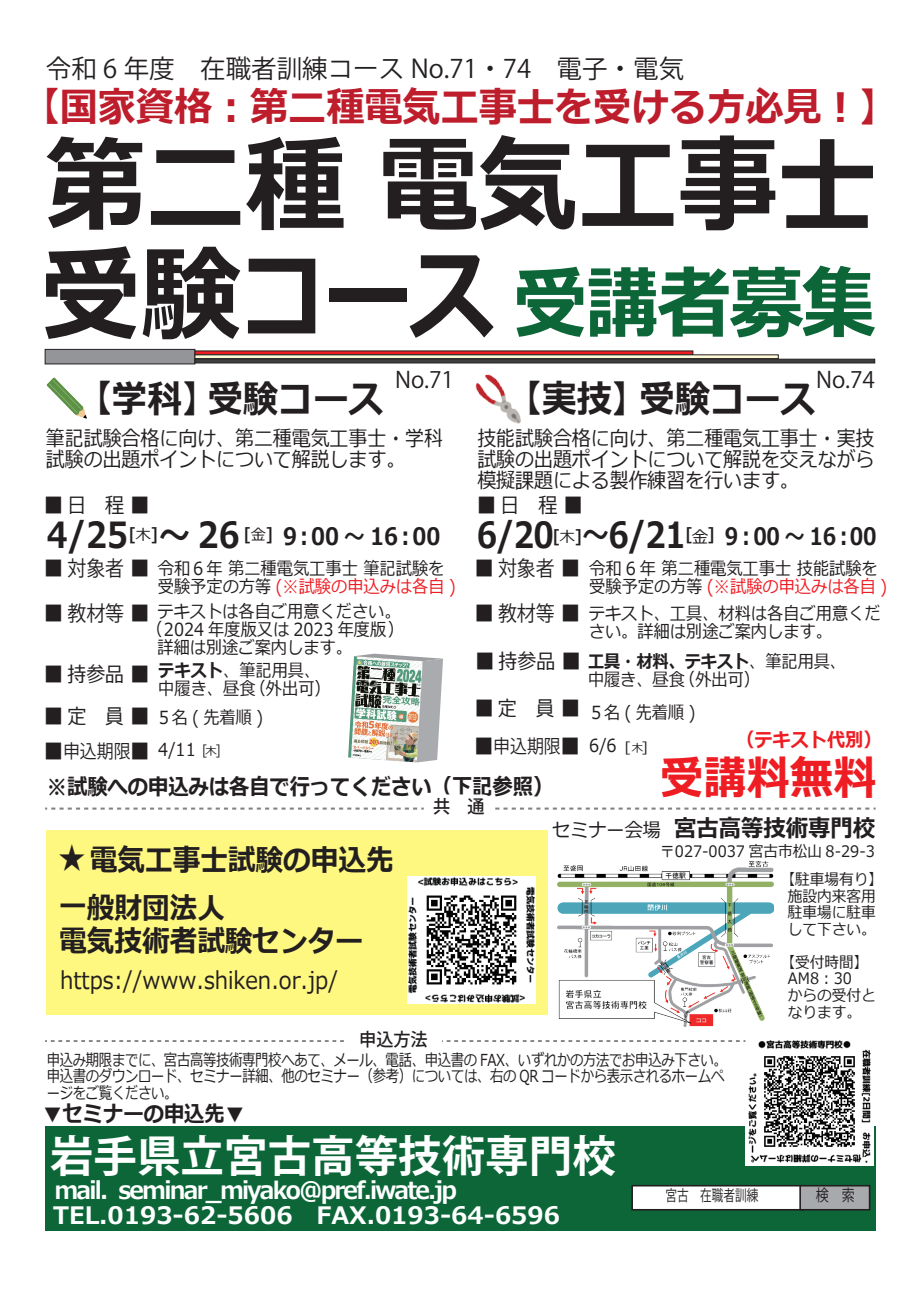
<style>
.page{position:relative;width:919px;height:1289px;background:#fff}
.page>*{position:absolute;margin:0;border:0;box-sizing:border-box;transform-origin:0 0}
.t1{font:700 105px "Meiryo";color:#231f20;scale:.95 1}
.t2{font:700 79.5px "Meiryo";letter-spacing:-.025em;color:#0c6638;scale:.93 1}
.t3{font:700 46.5px "Meiryo";color:#ee1d23;scale:.93 1}
.t4{font:700 43.5px "Koz Go Pro";color:#fff}
.t5{font:700 40.5px "Meiryo";color:#be1d2c;scale:.94 1}
.t6{font:700 38.25px "Meiryo";color:#231f20;scale:.92 1}
.t7{font:700 36px "Meiryo";letter-spacing:-.01em;color:#231f20;scale:.84 1}
.t8{font:700 36px "Meiryo";letter-spacing:-.01em;color:#231f20;scale:.86 1}
.t9{font:700 30px/33px "Meiryo";color:#231f20;scale:.92 1}
.t10{font:30px "Koz Go Pro";color:#231f20;scale:.9 1}
.t11{font:25.5px "Koz Go Pro";color:#231f20}
.t12{font:700 24px "Meiryo";letter-spacing:-.075em;color:#fff}
.t13{font:700 24px "Meiryo";color:#fff}
.t14{font:24px "Meiryo";color:#231f20;scale:.9 1}
.t15{font:700 24px "Meiryo";color:#231f20;scale:.83 1}
.t16{font:700 24px "Meiryo";color:#231f20;scale:.86 1}
.t17{font:700 24px "Meiryo";color:#231f20;scale:.93 1}
.t18{font:700 22.5px "Meiryo";color:#231f20;scale:.9 1}
.t19{font:22.5px "Koz Go Pro";color:#231f20}
.t20{font:21px/21px "Meiryo";color:#231f20;scale:.9 1}
.t21{font:21px "Koz Go Pr 6 N";color:#231f20;scale:.9 1}
.t22{font:700 19.5px "Meiryo";color:#ee1d23;scale:.93 1}
.t23{font:19.5px "Meiryo";color:#231f20;scale:.93 1}
.t24{font:18.75px "Koz Go Pr 6 N";color:#231f20;scale:.9 1}
.t25{font:18px/18px "Meiryo";color:#231f20;scale:.9 1}
.t26{font:500 18px "Koz Go Pr 6 N";color:#231f20;scale:.95 1}
.t27{font:16.5px/16.5px "Meiryo";letter-spacing:-.025em;color:#231f20;scale:.81 1}
.t28{font:700 16.5px "Meiryo";color:#231f20;scale:.9 1}
.t29{font:16.05px "Koz Go Pro";color:#231f20;scale:.81 1}
.t30{font:15.75px/16.5px "Meiryo";color:#231f20;text-align:center;scale:.93 1}
.t31{font:15.45px "Koz Go Pro";color:#231f20;scale:.76 1}
.t32{font:15px "Meiryo";color:#231f20}
.t33{font:11.25px "Meiryo";color:#231f20}
.s1{font-size:105px;color:#231f20}
.s2{font-size:100.5px;color:#231f20}
.s3{font-family:"Koz Go Pr 6 N"}
.s4{font-size:31.5px}
.s5{font-weight:400;font-size:16.5px}
.s6{color:#ee1d23}
.s7{font-weight:700}
.s8{font-size:13.5px}
.s9{font-size:21px}
</style>
<div class="page">
<div style="left:45px;top:349px;width:150px;height:15px;background:#939598;border:1px solid #231f20"></div>
<svg style="left:194px;top:350px;width:499px;height:4px;background:#bb3338"></svg>
<svg style="left:194px;top:354px;width:584px;height:5px;background:#a19b87"></svg>
<div style="left:194px;top:359px;width:681px;height:4px;background:#363334;border:1px solid #231f20"></div>
<div style="left:46px;top:830px;width:501px;height:184px;background:#fff880"></div>
<div style="left:45px;top:1126px;width:830px;height:104px;background:#0c6638"></div>
<img style="left:745px;top:1040px;width:128px;height:124px">
<img style="left:408px;top:876px;width:127px;height:127px">
<img style="left:45px;top:377px;width:42px;height:42px">
<img style="left:475px;top:374px;width:46px;height:50px">
<img style="left:557px;top:860px;width:216px;height:166px">
<svg style="left:45px;top:807px;width:830px;height:2px"></svg>
<div style="left:424px;top:795px;width:69px;height:24px;background:#fff;border-radius:11px"></div>
<div style="left:424px;top:794px;width:70px;height:26px;border:2px solid #fff;border-radius:11px"></div>
<svg style="left:45px;top:1027px;width:700px;height:21px"></svg>
<div style="left:631px;top:1184px;width:173px;height:26px;background:#fff;border:2px solid #231f20"></div>
<div style="left:799px;top:1184px;width:71px;height:26px;background:#a8a9ad;border:2px solid #231f20"></div>
<img style="left:348px;top:653px;width:95px;height:109px">
<h3 class="t11" style="left:46px;top:52px;width:639px">令和 6 年度　在職者訓練コース No.71・74　電子・電気</h3>
<h3 class="t5" style="left:22px;top:79px;width:933px">【国家資格：第二種電気工事士を受ける方必見！】</h3>
<h1 class="t1" style="left:46px;top:113px;width:876px">第二種 電気工事士</h1>
<h2 class="t2" style="left:41px;top:248px;width:899px"><span class="s1">受験</span><span class="s2">コース</span>受講者募集</h2>
<p class="t19" style="left:395px;top:365px;width:60px">No.71</p>
<p class="t19" style="left:816px;top:365px;width:60px">No.74</p>
<h3 class="t6" style="left:77px;top:372px;width:335px">【学科】受験コース</h3>
<h3 class="t6" style="left:506px;top:372px;width:337px">【実技】受験コース</h3>
<p class="t20" style="left:46px;top:429px;width:443px">筆記試験合格に向け、第二種電気工事士・学科試験の出題ポイントについて解説します。</p>
<p class="t20" style="left:44px;top:496px;width:119px"><span class="s3">■</span> 日　程 <span class="s3">■</span></p>
<p class="t20" style="left:477px;top:429px;width:442px;text-align:justify">技能試験合格に向け、第二種電気工事士・実技試験の出題ポイントについて解説を交えながら模擬課題による製作練習を行います。</p>
<p class="t20" style="left:477px;top:496px;width:119px"><span class="s3">■</span> 日　程 <span class="s3">■</span></p>
<h3 class="t8" style="left:47px;top:509px;width:226px">4/25　～ 26</h3>
<p class="t32" style="left:251px;top:524px;width:16px">金</p>
<h3 class="t7" style="left:476px;top:509px;width:128px">6/20　<sup>[　]</sup></h3>
<h3 class="t7" style="left:559px;top:509px;width:186px"><sup>木</sup><span class="s4">～</span>6/21<sup>[　]</sup></h3>
<h3 class="t16" style="left:283px;top:519px;width:184px">9：00 ～ 16：00</h3>
<h3 class="t15" style="left:691px;top:519px;width:224px"><span class="s5">金</span> 9：00 ～ 16：00</h3>
<p class="t28" style="left:129px;top:523px;width:34px">[　]</p>
<p class="t32" style="left:136px;top:524px;width:16px">木</p>
<p class="t28" style="left:244px;top:523px;width:34px">[　]</p>
<p class="t21" style="left:44px;top:556px;width:119px">■ 対象者 ■</p>
<p class="t21" style="left:474px;top:556px;width:119px">■ 対象者 ■</p>
<p class="t21" style="left:44px;top:601px;width:119px">■ 教材等 ■</p>
<p class="t21" style="left:474px;top:601px;width:119px">■ 教材等 ■</p>
<p class="t25" style="left:158px;top:560px;width:332px">令和６年 第二種電気工事士 筆記試験を受験予定の方等 <span class="s6">(※試験の申込みは各自 )</span></p>
<p class="t25" style="left:589px;top:560px;width:332px">令和 6 年 第二種電気工事士 技能試験を受験予定の方等 <span class="s6">(※試験の申込みは各自 )</span></p>
<p class="t25" style="left:157px;top:603px;width:271px">テキストは各自ご用意ください。</p>
<p class="t25" style="left:146px;top:621px;width:288px">（2024 年度版又は 2023 年度版）</p>
<p class="t25" style="left:157px;top:639px;width:218px">詳細は別途ご案内します。</p>
<p class="t25" style="left:589px;top:605px;width:326px">テキスト、工具、材料は各自ご用意ください。詳細は別途ご案内します。</p>
<p class="t20" style="left:475px;top:652px;width:119px"><span class="s3">■</span> 持参品 <span class="s3">■</span></p>
<p class="t25" style="left:158px;top:662px;width:193px"><span class="s7">テキスト</span>、筆記用具、中履き、昼食（外出可）</p>
<p class="t25" style="left:588px;top:653px;width:288px"><span class="s7">工具・材料、テキスト</span>、筆記用具、中履き、昼食（外出可）</p>
<p class="t25" style="left:156px;top:701px;width:121px;line-height:32.7px">５名 ( 先着順 )<br>4/11<span class="s8">　[ ]</span></p>
<p class="t20" style="left:44px;top:664px;width:119px"><span class="s3">■</span> 持参品 <span class="s3">■</span></p>
<p class="t20" style="left:44px;top:707px;width:119px"><span class="s3">■</span> 定　員 <span class="s3">■</span></p>
<p class="t20" style="left:474px;top:699px;width:119px"><span class="s3">■</span> 定　員 <span class="s3">■</span></p>
<p class="t25" style="left:588px;top:704px;width:121px">５名 ( 先着順 )</p>
<p class="t22" style="left:736px;top:726px;width:158px">（テキスト代別）</p>
<p class="t24" style="left:44px;top:740px;width:118px"><span class="s9">■</span>申込期限<span class="s9">■</span></p>
<p class="t24" style="left:474px;top:735px;width:119px"><span class="s9">■</span>申込期限<span class="s9">■</span></p>
<p class="t25" style="left:589px;top:737px;width:67px">6/6 <span class="s8">[ ]</span></p>
<p class="t33" style="left:194px;top:742px;width:24px">　木</p>
<p class="t33" style="left:631px;top:740px;width:13px">木</p>
<h3 class="t3" style="left:660px;top:746px;width:234px">受講料無料</h3>
<p class="t18" style="left:47px;top:771px;width:564px">※試験への申込みは各自で行ってください（下記参照）</p>
<p class="t26" style="left:433px;top:795px;width:55px">共　通</p>
<h3 class="t10" style="left:58px;top:838px;width:31px">★</h3>
<h3 class="t9" style="left:90px;top:845px;width:331px">電気工事士試験の申込先</h3>
<h3 class="t9" style="left:59px;top:893px;width:331px">一般財団法人<br>電気技術者試験センター</h3>
<h3 class="t14" style="left:60px;top:963px;width:310px">https://www.shiken.or.jp/</h3>
<p class="t26" style="left:359px;top:1028px;width:74px">申込方法</p>
<h3 class="t17" style="left:674px;top:811px;width:217px">宮古高等技術専門校</h3>
<p class="t30" style="left:780px;top:872px;width:112px">【駐車場有り】施設内来客用駐車場に駐車して下さい。</p>
<p class="t30" style="left:788px;top:954px;width:96px;text-align:left;text-indent:-7px">【受付時間】<br>AM8：30<br>からの受付となります。</p>
<p class="t23" style="left:552px;top:816px;width:119px">セミナー会場</p>
<p class="t30" style="left:660px;top:844px;width:232px">〒027-0037 宮古市松山 8-29-3</p>
<p class="t27" style="left:47px;top:1052px;width:841px">申込み期限までに、宮古高等技術専門校へあて、メール、電話、申込書の FAX、いずれかの方法でお申込み下さい。申込書のダウンロード、セミナー詳細、他のセミナー（参考）については、右の QR コードから表示されるホームページをご覧ください。</p>
<p class="t18" style="left:42px;top:1098px;width:226px">▼セミナーの申込先▼</p>
<h3 class="t4" style="left:50px;top:1127px;width:567px">岩手県立宮古高等技術専門校</h3>
<h3 class="t13" style="left:53px;top:1198px;width:508px">TEL.0193-62-5606 FAX.0193-64-6596</h3>
<h3 class="t12" style="left:54px;top:1173px;width:404px">mail. seminar_miyako@pref.iwate.jp</h3>
<p class="t31" style="left:665px;top:1185px;width:124px">宮古　在職者訓練</p>
<p class="t29" style="left:815px;top:1184px;width:50px">検　索</p>
</div>
